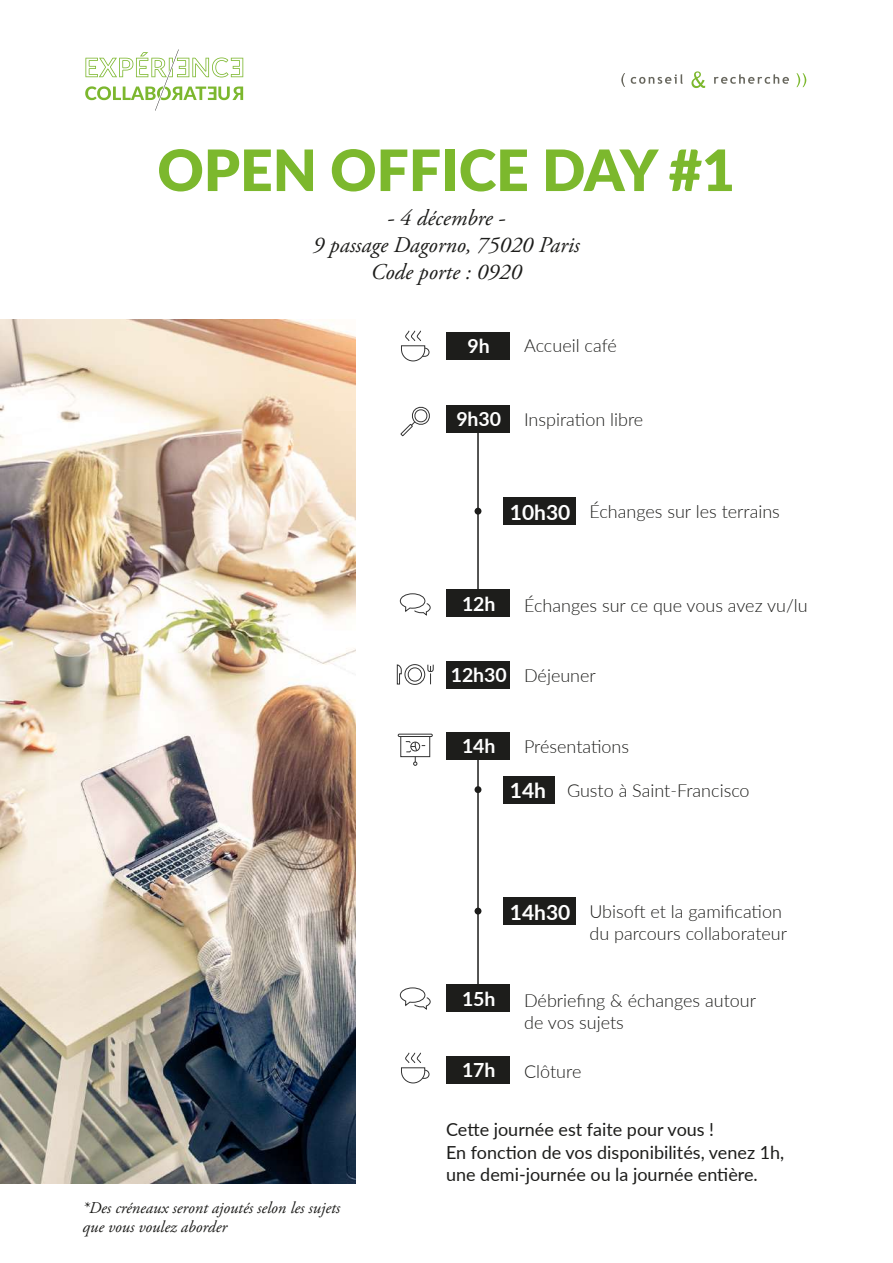
<style>
.page{position:relative;width:893px;height:1263px;background:#fff}
.page>*{position:absolute;margin:0;border:0;box-sizing:border-box;transform-origin:0 0}
.t1{font:900 57px "Lato";color:#7cb82d}
.t2{font:italic 22.5px/27px "Adobe Garamond Pro";color:#1d1d1b;text-align:center}
.t3{font:700 21px "Lato";color:#fff}
.t4{font:700 19.5px "Lato";color:#fff}
.t5{font:300 18px/21.6px "Lato";color:#1d1d1b}
.t6{font:18px/22.5px "Lato";color:#1d1d1b}
.t7{font:italic 16.5px/19.8px "Adobe Garamond Pro";color:#1d1d1b}
.s1{font-weight:700;font-size:19.5px;color:#fff}
.s2{font-weight:700;font-size:21px;color:#fff}
</style>
<div class="page">
<svg style="left:155px;top:99px;width:5px;height:12px"></svg>
<svg style="left:85px;top:49px;width:158px;height:51px"></svg>
<svg style="left:631px;top:74px;width:52px;height:10px"></svg>
<svg style="left:714px;top:74px;width:75px;height:10px"></svg>
<svg style="left:691px;top:71px;width:14px;height:17px"></svg>
<svg style="left:796px;top:73px;width:10px;height:14px"></svg>
<svg style="left:621px;top:73px;width:4px;height:14px"></svg>
<div style="left:446px;top:332px;width:64px;height:27px;background:#1d1d1b"></div>
<div style="left:446px;top:661px;width:64px;height:27px;background:#1d1d1b"></div>
<div style="left:446px;top:405px;width:64px;height:28px;background:#1d1d1b"></div>
<div style="left:446px;top:589px;width:64px;height:28px;background:#1d1d1b"></div>
<div style="left:503px;top:497px;width:73px;height:28px;background:#1d1d1b"></div>
<hr style="left:477px;top:433px;width:2px;height:156px;background:#1d1d1b">
<div style="left:475px;top:508px;width:6px;height:7px;background:#1d1d1b;border-radius:50%"></div>
<div style="left:446px;top:732px;width:64px;height:27px;background:#1d1d1b"></div>
<div style="left:503px;top:776px;width:52px;height:27px;background:#1d1d1b"></div>
<div style="left:503px;top:897px;width:73px;height:28px;background:#1d1d1b"></div>
<div style="left:446px;top:985px;width:64px;height:27px;background:#1d1d1b"></div>
<div style="left:475px;top:786px;width:6px;height:7px;background:#1d1d1b;border-radius:50%"></div>
<hr style="left:477px;top:759px;width:2px;height:226px;background:#1d1d1b">
<svg style="left:475px;top:908px;width:6px;height:6px"></svg>
<div style="left:405px;top:664px;width:20px;height:21px;border:1px solid #333;border-radius:50%"></div>
<div style="left:408px;top:667px;width:14px;height:14px;border:1px solid #333;border-radius:50%"></div>
<svg style="left:397px;top:664px;width:5px;height:21px"></svg>
<svg style="left:427px;top:664px;width:7px;height:20px"></svg>
<svg style="left:400px;top:593px;width:31px;height:23px"></svg>
<svg style="left:400px;top:987px;width:31px;height:23px"></svg>
<svg style="left:401px;top:330px;width:29px;height:32px"></svg>
<div style="left:446px;top:1056px;width:64px;height:27px;background:#1d1d1b"></div>
<svg style="left:401px;top:1052px;width:29px;height:31px"></svg>
<div style="left:400px;top:736px;width:30px;height:21px;border:1px solid #333"></div>
<div style="left:398px;top:734px;width:35px;height:3px;border:1px solid #333"></div>
<svg style="left:405px;top:741px;width:20px;height:25px"></svg>
<svg style="left:400px;top:406px;width:30px;height:31px"></svg>
<img style="left:0;top:320px;width:356px;height:864px">
<h1 class="t1" style="left:157px;top:127px;width:579px">OPEN OFFICE DAY #1</h1>
<p class="t2" style="left:313px;top:205px;width:269px">- 4 décembre -<br>9 passage Dagorno, 75020 Paris<br>Code porte : 0920</p>
<p class="t4" style="left:468px;top:332px;width:24px">9h</p>
<p class="t5" style="left:524px;top:334px;width:94px">Accueil café</p>
<p class="t5" style="left:456px;top:408px;width:188px"><span class="s1">9h30</span> Inspiration libre</p>
<p class="t3" style="left:510px;top:497px;width:62px">10h30</p>
<p class="t5" style="left:589px;top:500px;width:192px">Échanges sur les terrains</p>
<p class="t4" style="left:462px;top:589px;width:35px">12h</p>
<p class="t5" style="left:524px;top:594px;width:285px">Échanges sur ce que vous avez vu/lu</p>
<p class="t5" style="left:451px;top:664px;width:147px"><span class="s1">12h30</span> Déjeuner</p>
<p class="t4" style="left:462px;top:732px;width:35px">14h</p>
<p class="t5" style="left:524px;top:735px;width:107px">Présentations</p>
<p class="t5" style="left:510px;top:779px;width:241px"><span class="s2">14h</span> Gusto à Saint-Francisco</p>
<p class="t5" style="left:510px;top:900px;width:279px;text-align:right"><span class="s2">14h30</span> Ubisoft et la gamification du parcours collaborateur</p>
<p class="t4" style="left:462px;top:984px;width:35px">15h</p>
<p class="t5" style="left:524px;top:989px;width:234px">Débriefing &amp; échanges autour de vos sujets</p>
<p class="t4" style="left:462px;top:1055px;width:35px">17h</p>
<p class="t5" style="left:524px;top:1060px;width:59px">Clôture</p>
<p class="t7" style="left:82px;top:1198px;width:259px">*Des créneaux seront ajoutés selon les sujets que vous voulez aborder</p>
<p class="t6" style="left:446px;top:1117px;width:340px">Cette journée est faite pour vous !<br>En fonction de vos disponibilités, venez 1h, une demi-journée ou la journée entière.</p>
</div>
